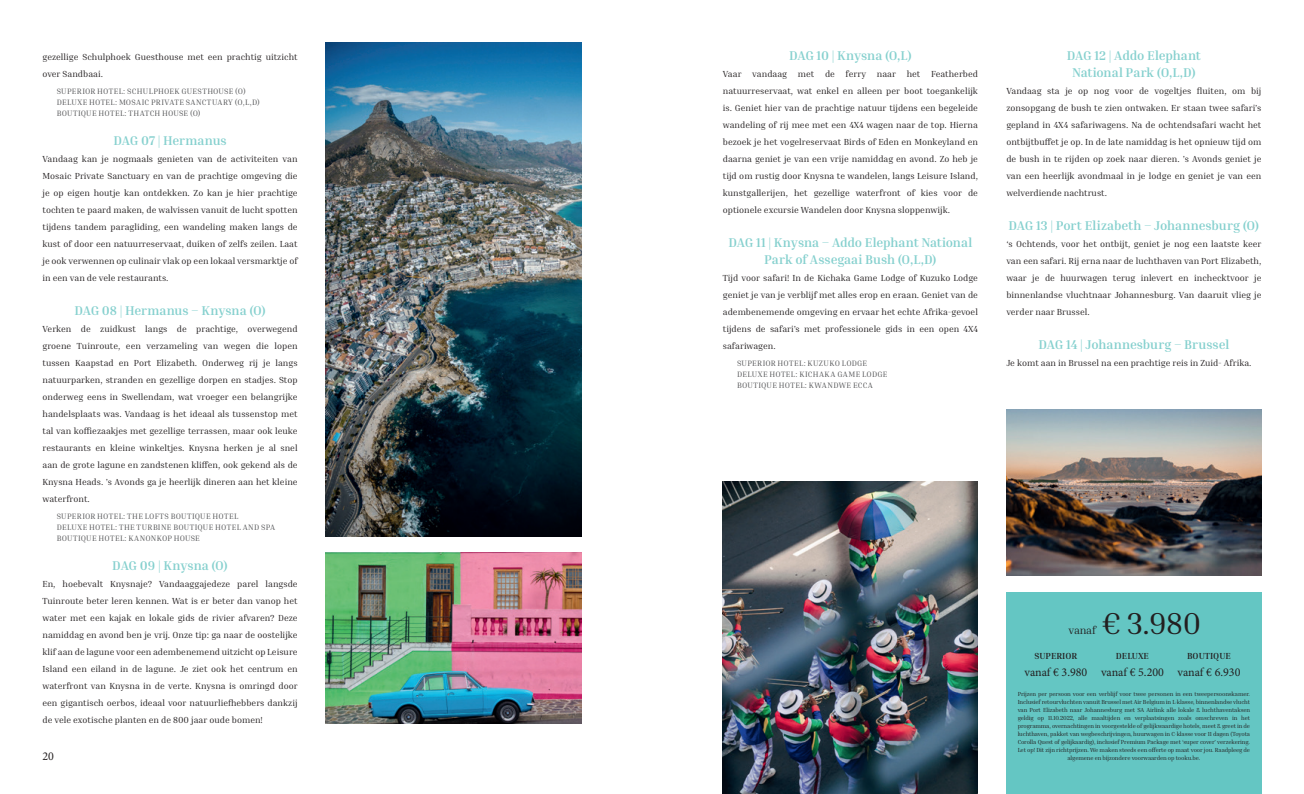
<style>
.page{position:relative;width:1304px;height:794px;background:#fff}
.page>*{position:absolute;margin:0;border:0;box-sizing:border-box;transform-origin:0 0}
.t1{font:31px "Inria Serif";color:#231f20}
.t2{font:700 13px/17px "Inria Serif";letter-spacing:-.01em;color:#85d0ce;text-align:center}
.t3{font:12px "Minion Pro";color:#231f20}
.t4{font:11px "Inria Serif";letter-spacing:-.02em;color:#231f20}
.t5{font:9px/17px "Inria Serif";color:#231f20;text-align:justify}
.t6{font:700 9px "Inria Serif";color:#231f20}
.t7{font:8px/11px "Inria Serif";letter-spacing:.045em;color:#57585a}
.t8{font:6px/8px "Inria Serif";letter-spacing:-.02em;color:#231f20;text-align:center}
</style>
<div class="page">
<img style="left:1006px;top:410px;width:255px;height:165px">
<img style="left:326px;top:43px;width:255px;height:493px">
<img style="left:723px;top:482px;width:255px;height:312px">
<div style="left:1006px;top:592px;width:255px;height:202px;background:#64c6c3"></div>
<img style="left:326px;top:553px;width:255px;height:170px">
<p class="t5" style="left:43px;top:48px;width:257px">gezellige Schulphoek Guesthouse met een prachtig uitzicht over Sandbaai.</p>
<p class="t7" style="left:57px;top:85px;width:205px">SUPERIOR HOTEL: SCHULPHOEK GUESTHOUSE (O)<br>DELUXE HOTEL: MOSAIC PRIVATE SANCTUARY (O,L,D)<br>BOUTIQUE HOTEL: THATCH HOUSE (O)</p>
<h2 class="t2" style="left:113px;top:131px;width:115px">DAG 07 | Hermanus</h2>
<p class="t5" style="left:43px;top:150px;width:257px">Vandaag kan je nogmaals genieten van de activiteiten van Mosaic Private Sanctuary en van de prachtige omgeving die je op eigen houtje kan ontdekken. Zo kan je hier prachtige tochten te paard maken, de walvissen vanuit de lucht spotten tijdens tandem paragliding, een wandeling maken langs de kust of door een natuurreservaat, duiken of zelfs zeilen. Laat je ook verwennen op culinair vlak op een lokaal versmarktje of in een van de vele restaurants.</p>
<h2 class="t2" style="left:74px;top:301px;width:193px">DAG 08 | Hermanus – Knysna (O)</h2>
<p class="t5" style="left:43px;top:320px;width:257px">Verken de zuidkust langs de prachtige, overwegend groene Tuinroute, een verzameling van wegen die lopen tussen Kaapstad en Port Elizabeth. Onderweg rij je langs natuurparken, stranden en gezellige dorpen en stadjes. Stop onderweg eens in Swellendam, wat vroeger een belangrijke handelsplaats was. Vandaag is het ideaal als tussenstop met tal van koffiezaakjes met gezellige terrassen, maar ook leuke restaurants en kleine winkeltjes. Knysna herken je al snel aan de grote lagune en zandstenen kliffen, ook gekend als de Knysna Heads. ’s Avonds ga je heerlijk dineren aan het kleine waterfront.</p>
<p class="t7" style="left:57px;top:510px;width:220px">SUPERIOR HOTEL: THE LOFTS BOUTIQUE HOTEL<br>DELUXE HOTEL: THE TURBINE BOUTIQUE HOTEL AND SPA<br>BOUTIQUE HOTEL: KANONKOP HOUSE</p>
<h2 class="t2" style="left:112px;top:556px;width:117px">DAG 09 | Knysna (O)</h2>
<p class="t5" style="left:43px;top:575px;width:257px">En, hoebevalt Knysnaje? Vandaaggajedeze parel langsde Tuinroute beter leren kennen. Wat is er beter dan vanop het water met een kajak en lokale gids de rivier afvaren? Deze namiddag en avond ben je vrij. Onze tip: ga naar de oostelijke klif aan de lagune voor een adembenemend uitzicht op Leisure Island een eiland in de lagune. Je ziet ook het centrum en waterfront van Knysna in de verte. Knysna is omringd door een gigantisch oerbos, ideaal voor natuurliefhebbers dankzij de vele exotische planten en de 800 jaar oude bomen!</p>
<h3 class="t3" style="left:43px;top:748px;width:13px">20</h3>
<h2 class="t2" style="left:789px;top:46px;width:124px">DAG 10 | Knysna (O,L)</h2>
<p class="t5" style="left:723px;top:65px;width:257px">Vaar vandaag met de ferry naar het Featherbed natuurreservaat, wat enkel en alleen per boot toegankelijk is. Geniet hier van de prachtige natuur tijdens een begeleide wandeling of rij mee met een 4X4 wagen naar de top. Hierna bezoek je het vogelreservaat Birds of Eden en Monkeyland en daarna geniet je van een vrije namiddag en avond. Zo heb je tijd om rustig door Knysna te wandelen, langs Leisure Island, kunstgallerijen, het gezellige waterfront of kies voor de optionele excursie Wandelen door Knysna sloppenwijk.</p>
<h2 class="t2" style="left:728px;top:233px;width:245px">DAG 11 | Knysna – Addo Elephant National<br>Park of Assegaai Bush (O,L,D)</h2>
<p class="t5" style="left:723px;top:269px;width:257px">Tijd voor safari! In de Kichaka Game Lodge of Kuzuko Lodge geniet je van je verblijf met alles erop en eraan. Geniet van de adembenemende omgeving en ervaar het echte Afrika-gevoel tijdens de safari’s met professionele gids in een open 4X4 safariwagen.</p>
<p class="t7" style="left:737px;top:357px;width:152px">SUPERIOR HOTEL: KUZUKO LODGE<br>DELUXE HOTEL: KICHAKA GAME LODGE<br>BOUTIQUE HOTEL: KWANDWE ECCA</p>
<h2 class="t2" style="left:1067px;top:46px;width:136px">DAG 12 | Addo Elephant<br>National Park (O,L,D)</h2>
<p class="t5" style="left:1006px;top:82px;width:257px">Vandaag sta je op nog voor de vogeltjes fluiten, om bij zonsopgang de bush te zien ontwaken. Er staan twee safari’s gepland in 4X4 safariwagens. Na de ochtendsafari wacht het ontbijtbuffet je op. In de late namiddag is het opnieuw tijd om de bush in te rijden op zoek naar dieren. ’s Avonds geniet je van een heerlijk avondmaal in je lodge en geniet je van een welverdiende nachtrust.</p>
<h2 class="t2" style="left:1009px;top:216px;width:252px">DAG 13 | Port Elizabeth – Johannesburg (O)</h2>
<p class="t5" style="left:1006px;top:235px;width:257px">‘s Ochtends, voor het ontbijt, geniet je nog een laatste keer van een safari. Rij erna naar de luchthaven van Port Elizabeth, waar je de huurwagen terug inlevert en inchecktvoor je binnenlandse vluchtnaar Johannesburg. Van daaruit vlieg je verder naar Brussel.</p>
<h2 class="t2" style="left:1038px;top:335px;width:192px">DAG 14 | Johannesburg – Brussel</h2>
<p class="t5" style="left:1006px;top:354px;width:247px">Je komt aan in Brussel na een prachtige reis in Zuid- Afrika.</p>
<h1 class="t1" style="left:1102px;top:603px;width:101px">€ 3.980</h1>
<p class="t4" style="left:1069px;top:623px;width:29px">vanaf</p>
<p class="t6" style="left:1034px;top:650px;width:45px">SUPERIOR</p>
<p class="t6" style="left:1116px;top:650px;width:35px">DELUXE</p>
<p class="t6" style="left:1187px;top:650px;width:45px">BOUTIQUE</p>
<h3 class="t3" style="left:1024px;top:664px;width:218px">vanaf € 3.980 vanaf € 5.200 vanaf € 6.930</h3>
<p class="t8" style="left:1018px;top:689px;width:234px">Prijzen per persoon voor een verblijf voor twee personen in een tweepersoonskamer.<br>Inclusief retourvluchten vanuit Brussel met Air Belgium in L-klasse, binnenlandse vlucht van Port Elizabeth naar Johannesburg met SA Airlink alle lokale &amp; luchthaventaksen geldig op 11.10.2022, alle maaltijden en verplaatsingen zoals omschreven in het programma, overnachtingen in voorgestelde of gelijkwaardige hotels, meet &amp; greet in de luchthaven, pakket van wegbeschrijvingen, huurwagen in C-klasse voor 11 dagen (Toyota Corolla Quest of gelijkaardig), inclusief Premium Package met ‘super cover’ verzekering.<br>Let op! Dit zijn richtprijzen. We maken steeds een offerte op maat voor jou. Raadpleeg de algemene en bijzondere voorwaarden op tooku.be.</p>
</div>
